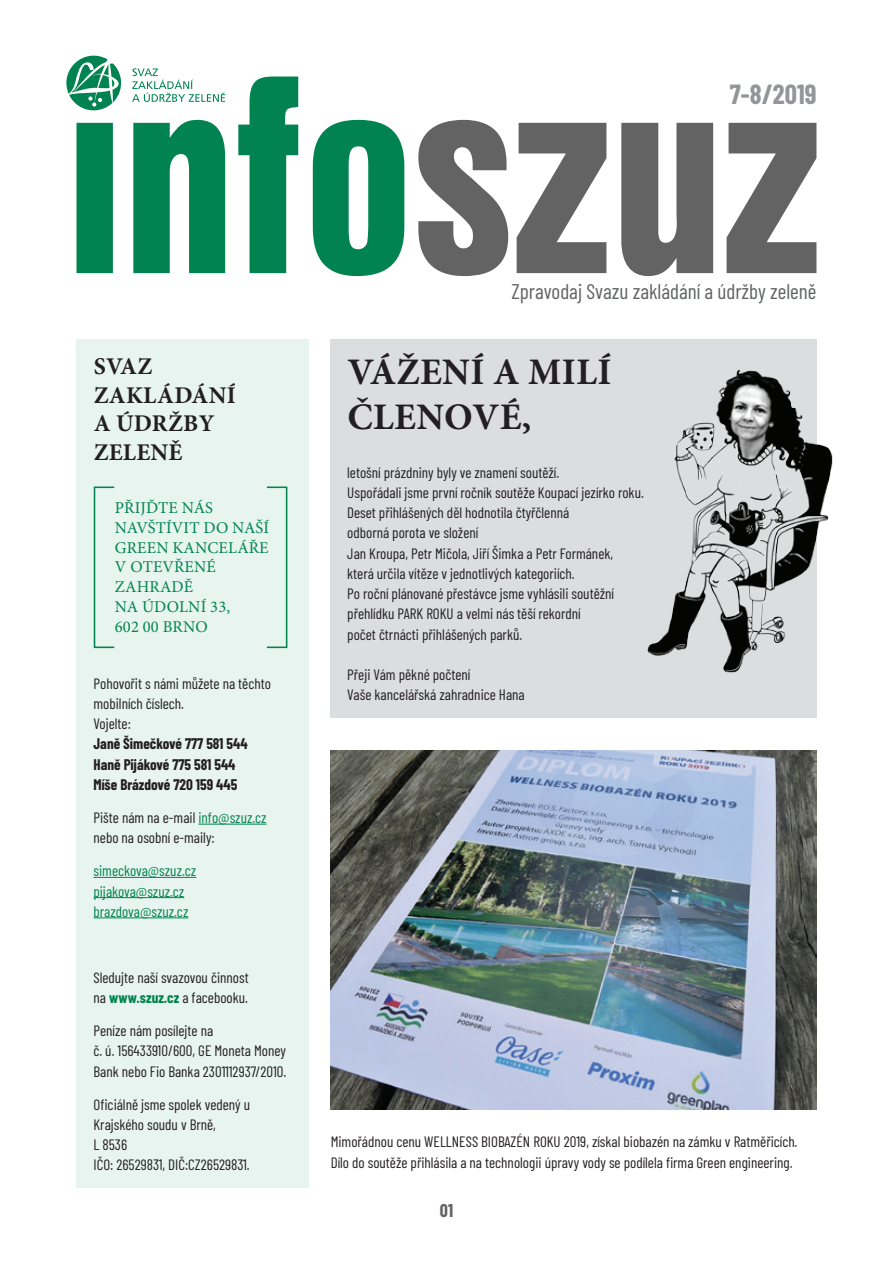
<style>
.page{position:relative;width:893px;height:1263px;background:#fff}
.page>*{position:absolute;margin:0;border:0;box-sizing:border-box;transform-origin:0 0}
.t1{font:700 37.5px/45px "Minion Pro";letter-spacing:.01em;color:#231f20}
.t2{font:700 27px "Barlow Condensed";color:#939598}
.t3{font:700 24px/28.8px "Minion Pro";letter-spacing:.01em;color:#231f20}
.t4{font:21.15px "Barlow Condensed";color:#626363}
.t5{font:700 18px "Barlow Condensed";color:#626363}
.t6{font:16.5px/19.8px "Minion Pro";letter-spacing:.01em;color:#008351}
.t7{font:15px/20.2px "Barlow Condensed";color:#231f20}
.t8{font:700 15px/20.2px "Barlow Condensed";color:#231f20}
.t9{font:15px/20.2px "Barlow Condensed";color:#008351}
.s1{color:#008351}
.s2{font-weight:700;color:#008351}
</style>
<div class="page">
<svg style="left:66px;top:55px;width:55px;height:50px"></svg>
<svg style="left:132px;top:68px;width:26px;height:9px"></svg>
<svg style="left:418px;top:120px;width:398px;height:156px;fill:#646363"></svg>
<svg style="left:77px;top:77px;width:327px;height:199px;fill:#008350"></svg>
<div style="left:77px;top:339px;width:232px;height:367px;background:#e8f4ef"></div>
<div style="left:94px;top:486px;width:21px;height:162px;border:2px solid #008350"></div>
<div style="left:266px;top:486px;width:21px;height:162px;border:2px solid #008350"></div>
<div style="left:77px;top:657px;width:232px;height:530px;background:#e8f4ef"></div>
<hr style="left:198px;top:824px;width:69px;height:1px;background:#008351">
<hr style="left:94px;top:877px;width:102px;height:1px;background:#008351">
<hr style="left:94px;top:897px;width:90px;height:1px;background:#008351">
<hr style="left:94px;top:917px;width:94px;height:1px;background:#008351">
<img style="left:330px;top:751px;width:486px;height:359px">
<div style="left:330px;top:339px;width:486px;height:378px;background:#dcdddf"></div>
<img style="left:647px;top:357px;width:186px;height:325px">
<h2 class="t2" style="left:730px;top:75px;width:88px">7-8/2019</h2>
<h3 class="t3" style="left:94px;top:351px;width:144px">SVAZ<br>ZAKLÁDÁNÍ<br>A ÚDRŽBY<br>ZELENĚ</h3>
<p class="t6" style="left:115px;top:498px;width:156px">PŘIJĎTE NÁS<br>NAVŠTÍVIT DO NAŠÍ<br>GREEN KANCELÁŘE<br>V OTEVŘENÉ<br>ZAHRADĚ<br>NA ÚDOLNÍ 33,<br>602 00 BRNO</p>
<p class="t7" style="left:94px;top:672px;width:179px">Pohovořit s námi můžete na těchto mobilních číslech.<br>Vojelte:</p>
<p class="t8" style="left:94px;top:733px;width:156px">Janě Šimečkové 777 581 544<br>Haně Pijákové 775 581 544<br>Míše Brázdové 720 159 445</p>
<p class="t7" style="left:94px;top:806px;width:175px">Pište nám na e-mail <span class="s1">info@szuz.cz </span>nebo na osobní e-maily:</p>
<p class="t9" style="left:94px;top:860px;width:104px">simeckova@szuz.cz pijakova@szuz.cz brazdova@szuz.cz</p>
<p class="t7" style="left:94px;top:966px;width:157px">Sledujte naší svazovou činnost na <span class="s2">www.szuz.cz</span> a facebooku.</p>
<p class="t7" style="left:94px;top:1019px;width:194px">Peníze nám posílejte na<br>č. ú. 156433910/600, GE Moneta Money<br>Bank nebo Fio Banka 2301112937/2010.</p>
<p class="t7" style="left:94px;top:1093px;width:158px">Oficiálně jsme spolek vedený u<br>Krajského soudu v Brně,<br>L 8536<br>IČO: 26529831, DIČ:CZ26529831.</p>
<h3 class="t4" style="left:512px;top:276px;width:306px">Zpravodaj Svazu zakládání a údržby zeleně</h3>
<h1 class="t1" style="left:347px;top:349px;width:266px">VÁŽENÍ A MILÍ<br>ČLENOVÉ,</h1>
<p class="t7" style="left:347px;top:461px;width:298px">letošní prázdniny byly ve znamení soutěží.<br>Uspořádali jsme první ročník soutěže Koupací jezírko roku.<br>Deset přihlášených děl hodnotila čtyřčlenná<br>odborná porota ve složení<br>Jan Kroupa, Petr Mičola, Jiří Šimka a Petr Formánek,<br>která určila vítěze v jednotlivých kategoriích.<br>Po roční plánované přestávce jsme vyhlásili soutěžní přehlídku PARK ROKU a velmi nás těší rekordní<br>počet čtrnácti přihlášených parků.</p>
<p class="t7" style="left:347px;top:663px;width:179px">Přeji Vám pěkné počtení<br>Vaše kancelářská zahradnice Hana</p>
<p class="t7" style="left:331px;top:1131px;width:468px">Mimořádnou cenu WELLNESS BIOBAZÉN ROKU 2019, získal biobazén na zámku v Ratměřicích.<br>Dílo do soutěže přihlásila a na technologii úpravy vody se podílela firma Green engineering.</p>
<p class="t5" style="left:440px;top:1198px;width:15px">01</p>
</div>
